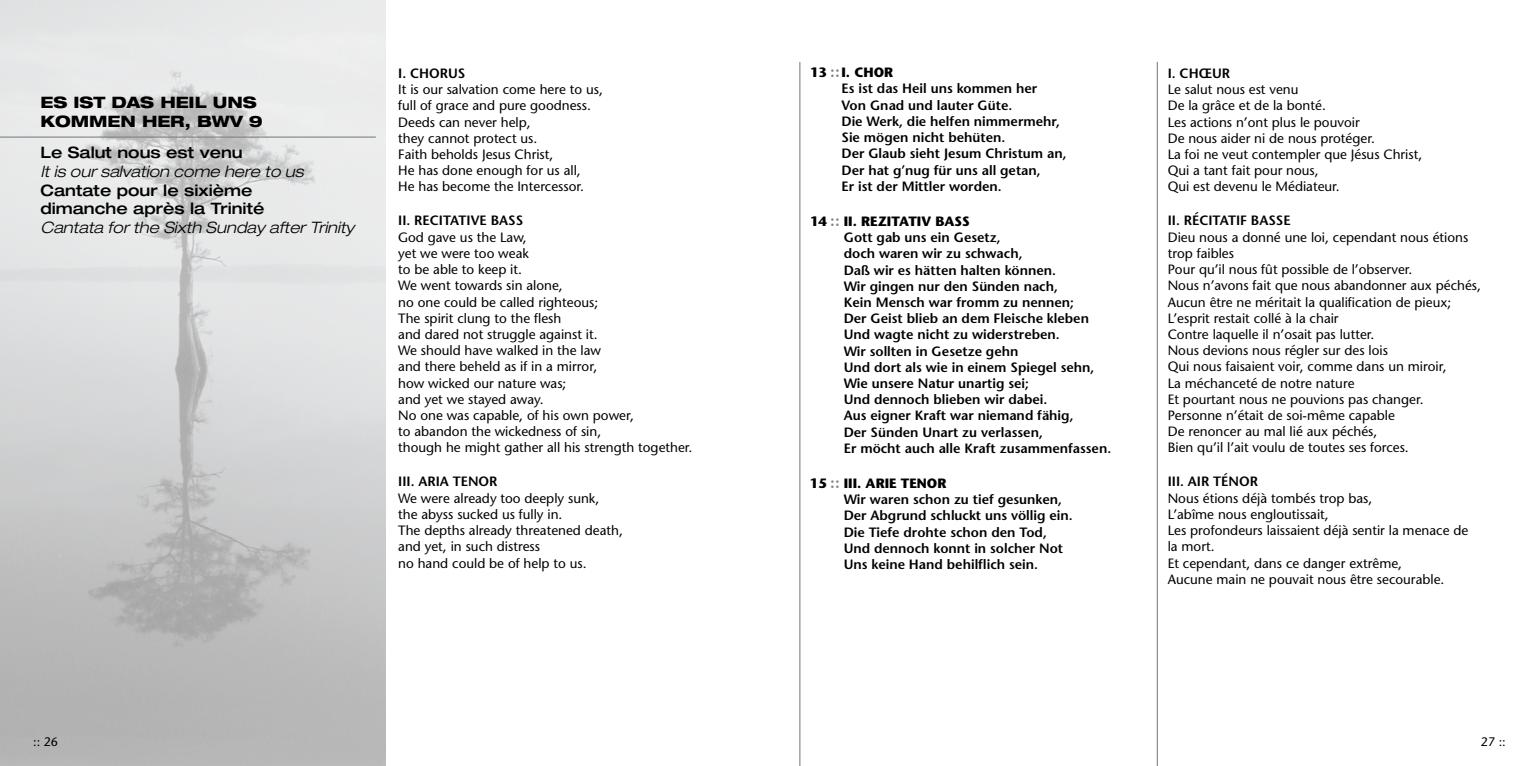
<style>
.page{position:relative;width:1539px;height:766px;background:#fff}
.page>*{position:absolute;margin:0;border:0;box-sizing:border-box;transform-origin:0 0}
.t1{font:italic 300 expanded 15.75px "Helvetica Neue";color:#000}
.t2{font:500 expanded 15.75px/18.9px "Helvetica Neue";color:#000}
.t3{font:800 expanded 15.75px/18.9px "Helvetica Neue";color:#000}
.t4{font:13.5px/16.2px "Stone Sans";color:#000}
.t5{font:600 13.5px/16.2px "Stone Sans";color:#000}
.t6{font:700 13.5px "Stone Sans";color:#000}
.t7{font:12.38px "Stone Sans";color:#000}
.s1{font-weight:700}
.s2{font-family:"Stone Sans Sem ITCTT Semi";font-weight:400;font-size:15.75px;color:#808285}
</style>
<div class="page">
<img style="left:0;top:0;width:386px;height:765px">
<hr style="left:0;top:136px;width:376px;height:2px;background:#808285">
<hr style="left:799px;top:62px;width:1px;height:703px;background:#808285">
<hr style="left:1157px;top:62px;width:1px;height:703px;background:#808285">
<p class="t3" style="left:40px;top:92px;width:224px">ES IST DAS HEIL UNS<br>KOMM EN HER, BWV 9</p>
<p class="t2" style="left:40px;top:142px;width:204px">Le Salut nous est venu</p>
<p class="t1" style="left:40px;top:161px;width:265px">It is our salvation come here to us</p>
<p class="t2" style="left:40px;top:180px;width:225px">Cantate pour le sixième dimanche après la Trinité</p>
<p class="t1" style="left:40px;top:218px;width:315px">Cantata for the Sixth Sunday after Trinity</p>
<p class="t5" style="left:398px;top:65px;width:51px">I. Chorus</p>
<p class="t4" style="left:398px;top:81px;width:206px">It is our salvation come here to us, full of grace and pure goodness.<br>Deeds can never help,<br>they cannot protect us.<br>Faith beholds Jesus Christ,<br>He has done enough for us all,<br>He has become the Intercessor.</p>
<p class="t5" style="left:398px;top:212px;width:33px">II. Recit</p>
<p class="t5" style="left:450px;top:212px;width:17px">ative</p>
<p class="t5" style="left:491px;top:212px;width:26px">Bass</p>
<p class="t4" style="left:398px;top:229px;width:296px">God gave us the Law,<br>yet we were too weak<br>to be able to keep it.<br>We went towards sin alone,<br>no one could be called righteous;<br>The spirit clung to the flesh<br>and dared not struggle against it.<br>We should have walked in the law<br>and there beheld as if in a mirror,<br>how wicked our nature was;<br>and yet we stayed away.<br>No one was capable, of his own power,<br>to abandon the wickedness of sin,<br>though he might gather all his strength together.</p>
<p class="t5" style="left:398px;top:473px;width:98px">III. Aria Tenor</p>
<p class="t4" style="left:398px;top:489px;width:226px">We were already too deeply sunk,<br>the abyss sucked us fully in.<br>The depths already threatened death, and yet, in such distress<br>no hand could be of help to us.</p>
<p class="t7" style="left:33px;top:733px;width:26px">:: 26</p>
<p class="t5" style="left:842px;top:64px;width:227px;text-indent:-32px"><span class="s1">13</span> <span class="s2">::</span><span class="s1">I. CHOR<br></span>Es ist das Heil uns kommen her<br>Von Gnad und lauter Güte.<br>Die Werk, die helfen nimmermehr,<br>Sie mögen nicht behüten.<br>Der Glaub sieht Jesum Christum an,<br>Der hat g’nug für uns all getan,<br>Er ist der Mittler worden.</p>
<p class="t6" style="left:810px;top:212px;width:161px">14 <span class="s2">::</span> II. REZITATIV BASS</p>
<p class="t5" style="left:844px;top:229px;width:158px">Gott gab uns ein Gesetz,</p>
<p class="t5" style="left:844px;top:245px;width:180px">doch waren wir zu schwach,</p>
<p class="t5" style="left:844px;top:261px;width:214px">Daß wir es hätten halten können.</p>
<p class="t5" style="left:844px;top:278px;width:216px">Wir gingen nur den Sünden nach,</p>
<p class="t5" style="left:844px;top:294px;width:232px">Kein Mensch war fromm zu nennen;</p>
<p class="t5" style="left:844px;top:310px;width:247px">Der Geist blieb an dem Fleische kleben</p>
<p class="t5" style="left:844px;top:326px;width:217px">Und wagte nicht zu widerstreben.</p>
<p class="t5" style="left:844px;top:342px;width:176px">Wir sollten in Gesetze gehn</p>
<p class="t5" style="left:844px;top:359px;width:252px">Und dort als wie in einem Spiegel sehn,</p>
<p class="t5" style="left:844px;top:375px;width:187px">Wie unsere N atur unartig sei;</p>
<p class="t5" style="left:844px;top:391px;width:205px">Und dennoch blieben wir dabei.</p>
<p class="t5" style="left:810px;top:407px;width:16px">A</p>
<p class="t5" style="left:844px;top:407px;width:269px;text-indent:9px">us eigner Kraft war niemand fähig,<br>Der Sünden Unart zu verlassen,<br>Er möcht auch alle Kraft zusammenfassen.</p>
<p class="t5" style="left:844px;top:475px;width:230px;text-indent:-34px"><span class="s1">15</span> <span class="s2">::</span> <span class="s1">III. ARIE TENOR<br></span>Wir waren schon zu tief gesunken,<br>Der Abgrund schluckt uns völlig ein.<br>Die Tiefe drohte schon den Tod,<br>Und dennoch konnt in solcher Not<br>Uns keine Hand behilflich sein.</p>
<p class="t5" style="left:1168px;top:65px;width:54px">I. Chœur</p>
<p class="t4" style="left:1168px;top:81px;width:256px">Le salut nous est venu<br>De la grâce et de la bonté.<br>Les actions n’ont plus le pouvoir<br>De nous aider ni de nous protéger.<br>La foi ne veut contempler que Jésus Christ,<br>Qui a tant fait pour nous,<br>Qui est devenu le Médiateur.</p>
<p class="t5" style="left:1168px;top:212px;width:33px">II. Récit</p>
<p class="t5" style="left:1220px;top:212px;width:57px">ati f Basse</p>
<p class="t4" style="left:1168px;top:229px;width:315px">Dieu nous a donné une loi, cependant nous étions trop faibles<br>Pour qu’il nous fût possible de l’observer.<br>Nous n’avons fait que nous abandonner aux péchés, Aucun être ne méritait la qualification de pieux; L’esprit restait collé à la chair<br>Contre laquelle il n’osait pas lutter.<br>Nous devions nous régler sur des lois<br>Qui nous faisaient voir, comme dans un miroir,<br>La méchanceté de notre nature<br>Et pourtant nous ne pouvions pas changer.<br>Personne n’était de soi-même capable<br>De renoncer au mal lié aux péchés,<br>Bien qu’il l’ait voulu de toutes ses forces.</p>
<p class="t5" style="left:1168px;top:473px;width:29px">III. Air</p>
<p class="t5" style="left:1213px;top:473px;width:43px">Ténor</p>
<p class="t4" style="left:1168px;top:489px;width:302px">Nous étions déjà tombés trop bas,<br>L’abîme nous engloutissait,<br>Les profondeurs laissaient déjà sentir la menace de la mort.<br>Et cependant, dans ce danger extrême,<br>Aucune main ne pouvait nous être secourable.</p>
<p class="t7" style="left:1481px;top:733px;width:26px">27 ::</p>
</div>
